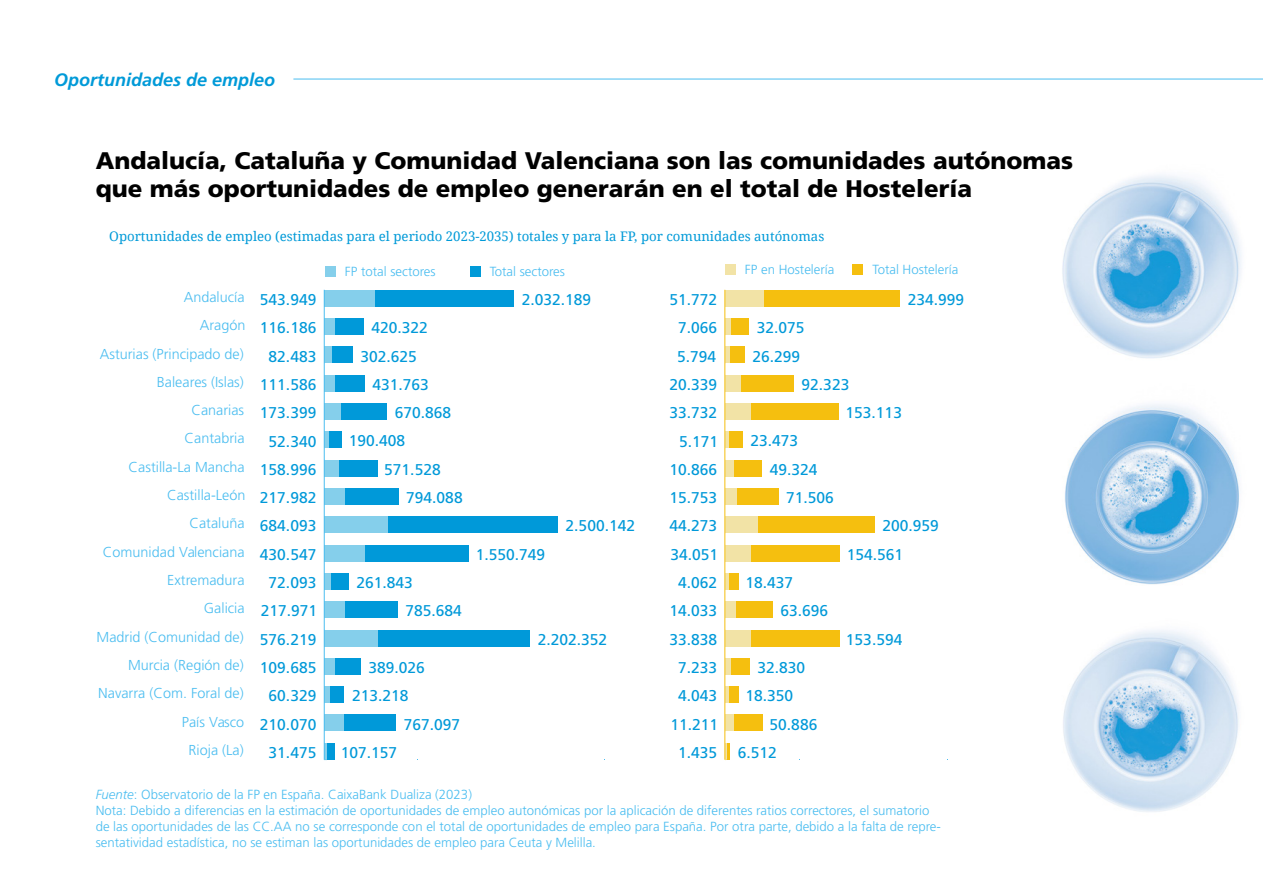
<style>
.page{position:relative;width:1263px;height:893px;background:#fff}
.page>*{position:absolute;margin:0;border:0;box-sizing:border-box;transform-origin:0 0}
.Titular{font:900 24px/28.5px "Frutiger LT Std";color:#000}
.t1{font:italic 700 18px "Frutiger LT Std";color:#009ad8}
.t2{font:15.6px/28.3px "Frutiger LT Std";color:#0099d9}
.t3{font:300 14.4px/28.3px "Frutiger LT Std";color:#4abdf0;text-align:right}
.t4{font:300 13.2px/15.9px "Frutiger LT Std";color:#4abdf0}
.t5{font:13.2px "Droid Serif";color:#009ad8}
.s1{font-style:italic}
</style>
<div class="page">
<hr style="left:293px;top:79px;width:970px;height:1px;background:#4abdf0">
<img style="left:1062px;top:175px;width:179px;height:637px">
<div style="left:470px;top:266px;width:10px;height:10px;background:#009ad8"></div>
<div style="left:325px;top:266px;width:11px;height:10px;background:#85cfeb"></div>
<div style="left:853px;top:264px;width:10px;height:10px;background:#f5bf0f"></div>
<div style="left:725px;top:264px;width:11px;height:10px;background:#f2e3a6"></div>
<div style="left:324px;top:290px;width:190px;height:17px;background:#0099d9"></div>
<div style="left:324px;top:318px;width:39px;height:17px;background:#0099d9"></div>
<div style="left:324px;top:346px;width:28px;height:17px;background:#0099d9"></div>
<div style="left:324px;top:375px;width:40px;height:17px;background:#0099d9"></div>
<div style="left:324px;top:403px;width:63px;height:17px;background:#0099d9"></div>
<div style="left:324px;top:431px;width:18px;height:17px;background:#0099d9"></div>
<div style="left:324px;top:460px;width:53px;height:17px;background:#0099d9"></div>
<div style="left:324px;top:488px;width:74px;height:17px;background:#0099d9"></div>
<div style="left:324px;top:516px;width:234px;height:17px;background:#0099d9"></div>
<div style="left:324px;top:545px;width:145px;height:17px;background:#0099d9"></div>
<div style="left:324px;top:573px;width:25px;height:17px;background:#0099d9"></div>
<div style="left:324px;top:601px;width:73px;height:17px;background:#0099d9"></div>
<div style="left:324px;top:629px;width:206px;height:17px;background:#0099d9"></div>
<div style="left:324px;top:658px;width:36px;height:17px;background:#0099d9"></div>
<div style="left:324px;top:686px;width:20px;height:17px;background:#0099d9"></div>
<div style="left:324px;top:714px;width:72px;height:17px;background:#0099d9"></div>
<div style="left:324px;top:290px;width:51px;height:17px;background:#85cfeb"></div>
<div style="left:324px;top:318px;width:11px;height:17px;background:#85cfeb"></div>
<div style="left:324px;top:346px;width:8px;height:17px;background:#85cfeb"></div>
<div style="left:324px;top:375px;width:10px;height:17px;background:#85cfeb"></div>
<div style="left:324px;top:403px;width:16px;height:17px;background:#85cfeb"></div>
<div style="left:324px;top:431px;width:5px;height:17px;background:#85cfeb"></div>
<div style="left:324px;top:460px;width:15px;height:17px;background:#85cfeb"></div>
<div style="left:324px;top:488px;width:20px;height:17px;background:#85cfeb"></div>
<div style="left:324px;top:516px;width:64px;height:17px;background:#85cfeb"></div>
<div style="left:324px;top:545px;width:40px;height:17px;background:#85cfeb"></div>
<div style="left:324px;top:573px;width:7px;height:17px;background:#85cfeb"></div>
<div style="left:324px;top:601px;width:20px;height:17px;background:#85cfeb"></div>
<div style="left:324px;top:629px;width:54px;height:17px;background:#85cfeb"></div>
<div style="left:324px;top:658px;width:10px;height:17px;background:#85cfeb"></div>
<div style="left:324px;top:686px;width:6px;height:17px;background:#85cfeb"></div>
<div style="left:324px;top:714px;width:20px;height:17px;background:#85cfeb"></div>
<svg style="left:325px;top:743px;width:9px;height:17px"></svg>
<div style="left:725px;top:290px;width:175px;height:17px;background:#f5bf0f"></div>
<div style="left:725px;top:318px;width:24px;height:17px;background:#f5bf0f"></div>
<div style="left:725px;top:346px;width:19px;height:17px;background:#f5bf0f"></div>
<div style="left:725px;top:375px;width:69px;height:17px;background:#f5bf0f"></div>
<div style="left:725px;top:403px;width:114px;height:17px;background:#f5bf0f"></div>
<div style="left:725px;top:431px;width:17px;height:17px;background:#f5bf0f"></div>
<div style="left:725px;top:460px;width:37px;height:17px;background:#f5bf0f"></div>
<div style="left:725px;top:488px;width:53px;height:17px;background:#f5bf0f"></div>
<div style="left:725px;top:516px;width:149px;height:17px;background:#f5bf0f"></div>
<div style="left:725px;top:545px;width:115px;height:17px;background:#f5bf0f"></div>
<div style="left:725px;top:573px;width:14px;height:17px;background:#f5bf0f"></div>
<div style="left:725px;top:601px;width:47px;height:17px;background:#f5bf0f"></div>
<div style="left:725px;top:629px;width:114px;height:17px;background:#f5bf0f"></div>
<div style="left:725px;top:658px;width:24px;height:17px;background:#f5bf0f"></div>
<div style="left:725px;top:686px;width:14px;height:17px;background:#f5bf0f"></div>
<div style="left:725px;top:714px;width:38px;height:17px;background:#f5bf0f"></div>
<div style="left:725px;top:290px;width:38px;height:17px;background:#f2e3a6"></div>
<div style="left:725px;top:318px;width:5px;height:17px;background:#f2e3a6"></div>
<hr style="left:725px;top:346px;width:4px;height:17px;background:#f2e3a6">
<div style="left:725px;top:375px;width:15px;height:17px;background:#f2e3a6"></div>
<div style="left:725px;top:403px;width:25px;height:17px;background:#f2e3a6"></div>
<hr style="left:725px;top:431px;width:4px;height:17px;background:#f2e3a6">
<div style="left:725px;top:460px;width:8px;height:17px;background:#f2e3a6"></div>
<div style="left:725px;top:488px;width:12px;height:17px;background:#f2e3a6"></div>
<div style="left:725px;top:516px;width:33px;height:17px;background:#f2e3a6"></div>
<div style="left:725px;top:545px;width:25px;height:17px;background:#f2e3a6"></div>
<hr style="left:725px;top:573px;width:3px;height:17px;background:#f2e3a6">
<div style="left:725px;top:601px;width:10px;height:17px;background:#f2e3a6"></div>
<div style="left:725px;top:629px;width:25px;height:17px;background:#f2e3a6"></div>
<div style="left:725px;top:658px;width:5px;height:17px;background:#f2e3a6"></div>
<hr style="left:725px;top:686px;width:3px;height:17px;background:#f2e3a6">
<div style="left:725px;top:714px;width:8px;height:17px;background:#f2e3a6"></div>
<svg style="left:726px;top:743px;width:4px;height:17px"></svg>
<hr style="left:324px;top:290px;width:1px;height:470px;background:#4abdf0">
<hr style="left:725px;top:290px;width:1px;height:470px;background:#f5bf0f">
<p class="t1" style="left:54px;top:69px;width:223px">Oportunidades de empleo</p>
<p class="Titular" style="left:96px;top:146px;width:979px">Andalucía, Cataluña y Comunidad Valenciana son las comunidades autónomas que más oportunidades de empleo generarán en el total de Hostelería</p>
<p class="t5" style="left:109px;top:227px;width:716px">Oportunidades de empleo (estimadas para el periodo 2023-2035) totales y para la FP, por comunidades autónomas</p>
<p class="t4" style="left:345px;top:264px;width:92px">FP total sectores</p>
<p class="t4" style="left:490px;top:264px;width:77px">Total sectores</p>
<p class="t4" style="left:745px;top:262px;width:91px">FP en Hostelería</p>
<p class="t4" style="left:872px;top:262px;width:87px">Total Hostelería</p>
<p class="t3" style="left:97px;top:283px;width:150px">Andalucía<br>Aragón<br>Asturias (Principado de)<br>Baleares (Islas)<br>Canarias<br>Cantabria<br>Castilla-La Mancha<br>Castilla-León<br>Cataluña<br>Comunidad Valenciana<br>Extremadura<br>Galicia<br>Madrid (Comunidad de)<br>Murcia (Región de)<br>Navarra (Com. Foral de)<br>País Vasco<br>Rioja (La)</p>
<p class="t2" style="left:522px;top:285px;width:71px">2.032.189</p>
<p class="t2" style="left:260px;top:285px;width:59px;text-align:center">543.949<br>116.186<br>82.483<br>111.586<br>173.399<br>52.340<br>158.996<br>217.982<br>684.093<br>430.547<br>72.093<br>217.971<br>576.219<br>109.685<br>60.329<br>210.070<br>31.475</p>
<p class="t2" style="left:908px;top:285px;width:58px">234.999</p>
<p class="t2" style="left:669px;top:285px;width:50px;text-align:right">51.772<br>7.066<br>5.794<br>20.339<br>33.732<br>5.171<br>10.866<br>15.753<br>44.273<br>34.051<br>4.062<br>14.033<br>33.838<br>7.233<br>4.043<br>11.211<br>1.435</p>
<p class="t2" style="left:371px;top:314px;width:58px">420.322</p>
<p class="t2" style="left:360px;top:342px;width:58px">302.625</p>
<p class="t2" style="left:372px;top:370px;width:58px">431.763</p>
<p class="t2" style="left:395px;top:399px;width:58px">670.868</p>
<p class="t2" style="left:349px;top:427px;width:58px">190.408</p>
<p class="t2" style="left:384px;top:455px;width:58px">571.528</p>
<p class="t2" style="left:406px;top:484px;width:58px">794.088</p>
<p class="t2" style="left:757px;top:314px;width:49px">32.075</p>
<p class="t2" style="left:752px;top:342px;width:49px">26.299</p>
<p class="t2" style="left:802px;top:370px;width:49px">92.323</p>
<p class="t2" style="left:846px;top:399px;width:58px">153.113</p>
<p class="t2" style="left:750px;top:427px;width:49px">23.473</p>
<p class="t2" style="left:770px;top:455px;width:49px">49.324</p>
<p class="t2" style="left:786px;top:484px;width:49px">71.506</p>
<p class="t2" style="left:882px;top:512px;width:58px">200.959</p>
<p class="t2" style="left:847px;top:540px;width:58px">154.561</p>
<p class="t2" style="left:745px;top:568px;width:49px">18.437</p>
<p class="t2" style="left:780px;top:597px;width:49px">63.696</p>
<p class="t2" style="left:846px;top:625px;width:58px">153.594</p>
<p class="t2" style="left:757px;top:653px;width:49px">32.830</p>
<p class="t2" style="left:745px;top:682px;width:49px">18.350</p>
<p class="t2" style="left:770px;top:710px;width:49px">50.886</p>
<p class="t2" style="left:738px;top:738px;width:41px">6.512</p>
<p class="t2" style="left:566px;top:512px;width:71px">2.500.142</p>
<p class="t2" style="left:476px;top:540px;width:71px">1.550.749</p>
<p class="t2" style="left:405px;top:568px;width:58px;text-indent:-49px">261.843<br>785.684</p>
<p class="t2" style="left:538px;top:625px;width:71px">2.202.352</p>
<p class="t2" style="left:352px;top:653px;width:74px;text-indent:16px">389.026<br>213.218</p>
<p class="t2" style="left:404px;top:710px;width:58px">767.097</p>
<p class="t2" style="left:341px;top:738px;width:58px">107.157</p>
<p class="t4" style="left:96px;top:787px;width:378px"><span class="s1">Fuente</span>: Observatorio de la FP en España. CaixaBank Dualiza (2023)</p>
<p class="t4" style="left:96px;top:803px;width:847px">Nota: Debido a diferencias en la estimación de oportunidades de empleo autonómicas por la aplicación de diferentes ratios correctores, el sumatorio de las oportunidades de las CC.AA no se corresponde con el total de oportunidades de empleo para España. Por otra parte, debido a la falta de repre&shy;sentatividad estadística, no se estiman las oportunidades de empleo para Ceuta y Melilla.</p>
</div>
